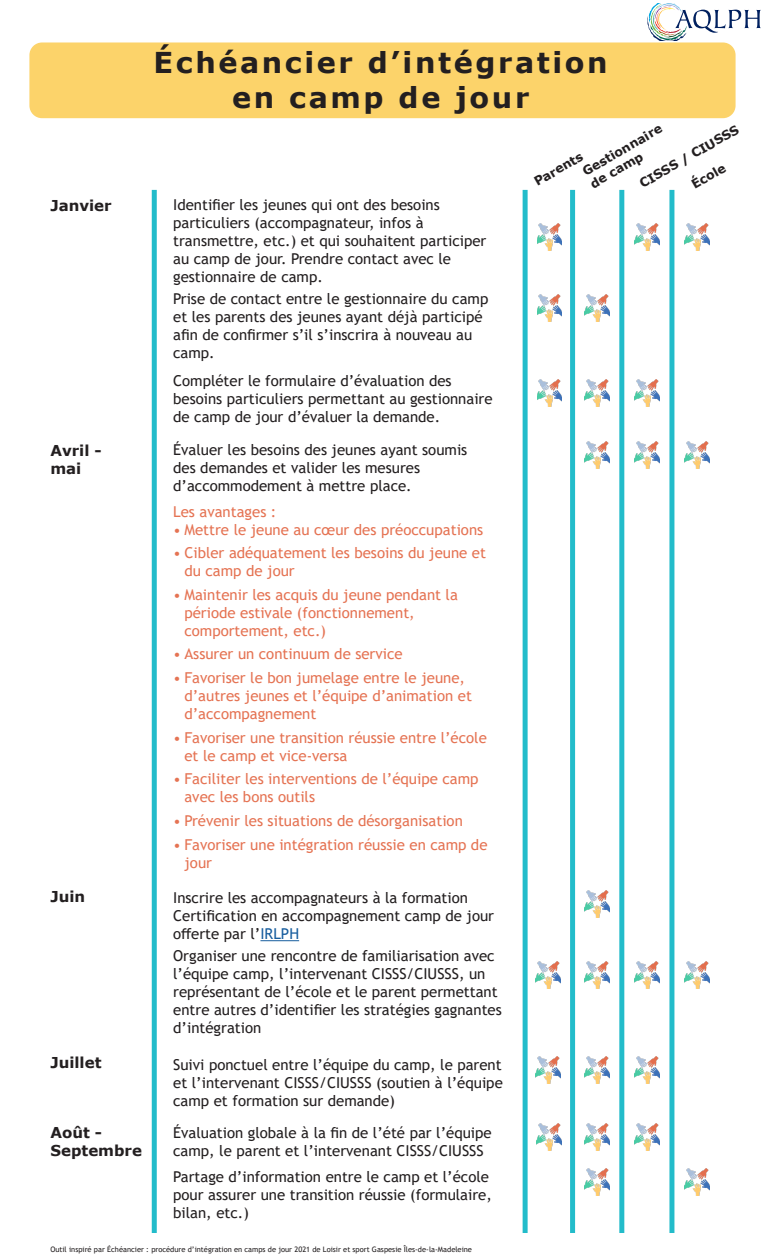
<style>
.page{position:relative;width:765px;height:1260px;background:#fff}
.page>*{position:absolute;margin:0;border:0;box-sizing:border-box;transform-origin:0 0}
.t1{font:700 28.75px "Verdana";letter-spacing:.09em;color:#231f20}
.Para1{font:15px/18px "Trebuchet MS";color:#231f20}
.Bullet1{font:15px/18px "Trebuchet MS";color:#e57353}
.t2{font:700 15px/18px "Verdana";color:#231f20}
.t3{font:700 12.5px/15px "Verdana";color:#231f20}
.t4{font:7.5px "Trebuchet MS";color:#231f20}
.s1{color:#175d9e}
</style>
<div class="page">
<div style="left:29px;top:42px;width:707px;height:76px;background:#fcd36a;border-radius:13px"></div>
<div style="left:152px;top:190px;width:5px;height:1043px;background:#23bcca"></div>
<div style="left:570px;top:190px;width:5px;height:1043px;background:#23bcca"></div>
<div style="left:619px;top:190px;width:5px;height:1043px;background:#23bcca"></div>
<div style="left:523px;top:190px;width:5px;height:1043px;background:#23bcca"></div>
<div style="left:669px;top:190px;width:5px;height:1043px;background:#23bcca"></div>
<hr style="left:260px;top:940px;width:39px;height:1px;background:#175d9e">
<img style="left:537px;top:224px;width:25px;height:27px">
<img style="left:635px;top:224px;width:24px;height:27px">
<img style="left:685px;top:224px;width:24px;height:27px">
<img style="left:585px;top:295px;width:24px;height:27px">
<img style="left:537px;top:295px;width:25px;height:27px">
<img style="left:537px;top:380px;width:25px;height:27px">
<img style="left:585px;top:380px;width:24px;height:27px">
<img style="left:635px;top:380px;width:24px;height:27px">
<img style="left:585px;top:441px;width:24px;height:27px">
<img style="left:635px;top:441px;width:24px;height:27px">
<img style="left:685px;top:441px;width:24px;height:27px">
<img style="left:585px;top:890px;width:24px;height:27px">
<img style="left:536px;top:962px;width:24px;height:27px">
<img style="left:585px;top:962px;width:24px;height:27px">
<img style="left:635px;top:962px;width:24px;height:27px">
<img style="left:685px;top:962px;width:24px;height:27px">
<img style="left:536px;top:1056px;width:24px;height:27px">
<img style="left:585px;top:1056px;width:24px;height:27px">
<img style="left:635px;top:1056px;width:24px;height:27px">
<img style="left:537px;top:1123px;width:24px;height:27px">
<img style="left:585px;top:1123px;width:24px;height:27px">
<img style="left:635px;top:1123px;width:24px;height:27px">
<img style="left:585px;top:1168px;width:24px;height:27px">
<img style="left:685px;top:1168px;width:24px;height:27px">
<svg style="left:647px;top:4px;width:114px;height:36px"></svg>
<p class="t2" style="left:50px;top:196px;width:63px">Janvier</p>
<p class="t1" style="left:154px;top:42px;width:456px">Échéancier d’intégration</p>
<p class="t1" style="left:232px;top:77px;width:299px">en camp de jour</p>
<p class="t3" style="left:531px;top:176px;width:56px;rotate:-30deg">Parents</p>
<p class="Para1" style="left:173px;top:196px;width:315px">Identifier les jeunes qui ont des besoins particuliers (accompagnateur, infos à transmettre, etc.) et qui souhaitent participer au camp de jour. Prendre contact avec le gestionnaire de camp.</p>
<p class="Para1" style="left:173px;top:289px;width:317px">Prise de contact entre le gestionnaire du camp et les parents des jeunes ayant déjà participé afin de confirmer s’il s’inscrira à nouveau au camp.</p>
<p class="Para1" style="left:173px;top:372px;width:321px">Compléter le formulaire d’évaluation des besoins particuliers permettant au gestionnaire de camp de jour d’évaluer la demande.</p>
<p class="t3" style="left:637px;top:178px;width:114px;rotate:-30deg">CISSS / CIUSSS</p>
<p class="t3" style="left:580px;top:165px;width:91px;rotate:-30deg">Gestionnaire de camp</p>
<p class="t3" style="left:689px;top:179px;width:39px;rotate:-30deg">École</p>
<p class="t2" style="left:50px;top:441px;width:53px">Avril - mai</p>
<p class="Para1" style="left:173px;top:441px;width:296px">Évaluer les besoins des jeunes ayant soumis des demandes et valider les mesures d’accommodement à mettre place.</p>
<p class="Bullet1" style="left:173px;top:502px;width:105px">Les avantages :</p>
<p class="Bullet1" style="left:173px;top:520px;width:312px">• Mettre le jeune au cœur des préoccupations</p>
<p class="Bullet1" style="left:184px;top:544px;width:303px;text-indent:-11px">• Cibler adéquatement les besoins du jeune et du camp de jour</p>
<p class="Bullet1" style="left:173px;top:585px;width:286px">• Maintenir les acquis du jeune pendant la</p>
<p class="Bullet1" style="left:184px;top:603px;width:232px">période estivale (fonctionnement,</p>
<p class="Bullet1" style="left:184px;top:621px;width:143px">comportement, etc.)</p>
<p class="Bullet1" style="left:173px;top:645px;width:231px">• Assurer un continuum de service</p>
<p class="Bullet1" style="left:184px;top:669px;width:289px;text-indent:-11px">• Favoriser le bon jumelage entre le jeune, d’autres jeunes et l’équipe d’animation et d’accompagnement</p>
<p class="Bullet1" style="left:184px;top:728px;width:304px;text-indent:-11px">• Favoriser une transition réussie entre l’école et le camp et vice-versa</p>
<p class="Bullet1" style="left:184px;top:770px;width:296px;text-indent:-11px">• Faciliter les interventions de l’équipe camp avec les bons outils</p>
<p class="Bullet1" style="left:173px;top:812px;width:291px">• Prévenir les situations de désorganisation</p>
<p class="Bullet1" style="left:184px;top:835px;width:305px;text-indent:-11px">• Favoriser une intégration réussie en camp de jour</p>
<p class="t2" style="left:50px;top:887px;width:36px">Juin</p>
<p class="Para1" style="left:173px;top:888px;width:322px">Inscrire les accompagnateurs à la formation<br>Certification en accompagnement camp de jour offerte par l’<span class="s1">IRLPH</span></p>
<p class="Para1" style="left:173px;top:947px;width:330px">Organiser une rencontre de familiarisation avec l’équipe camp, l’intervenant CISSS/CIUSSS, un représentant de l’école et le parent permettant entre autres d’identifier les stratégies gagnantes d’intégration</p>
<p class="t2" style="left:50px;top:1053px;width:53px">Juillet</p>
<p class="Para1" style="left:173px;top:1055px;width:331px;text-align:justify">Suivi ponctuel entre l’équipe du camp, le parent et l’intervenant CISSS/CIUSSS (soutien à l’équipe camp et formation sur demande)</p>
<p class="t2" style="left:50px;top:1123px;width:53px">Août -</p>
<p class="t2" style="left:50px;top:1141px;width:93px">Septembre</p>
<p class="Para1" style="left:173px;top:1123px;width:320px">Évaluation globale à la fin de l’été par l’équipe camp, le parent et l’intervenant CISSS/CIUSSS</p>
<p class="Para1" style="left:173px;top:1167px;width:320px">Partage d’information entre le camp et l’école pour assurer une transition réussie (formulaire, bilan, etc.)</p>
<p class="t4" style="left:50px;top:1245px;width:423px">Outil inspiré par Échéancier : procédure d’intégration en camps de jour 2021 de Loisir et sport Gaspesie Îles-de-la-Madeleine</p>
</div>
